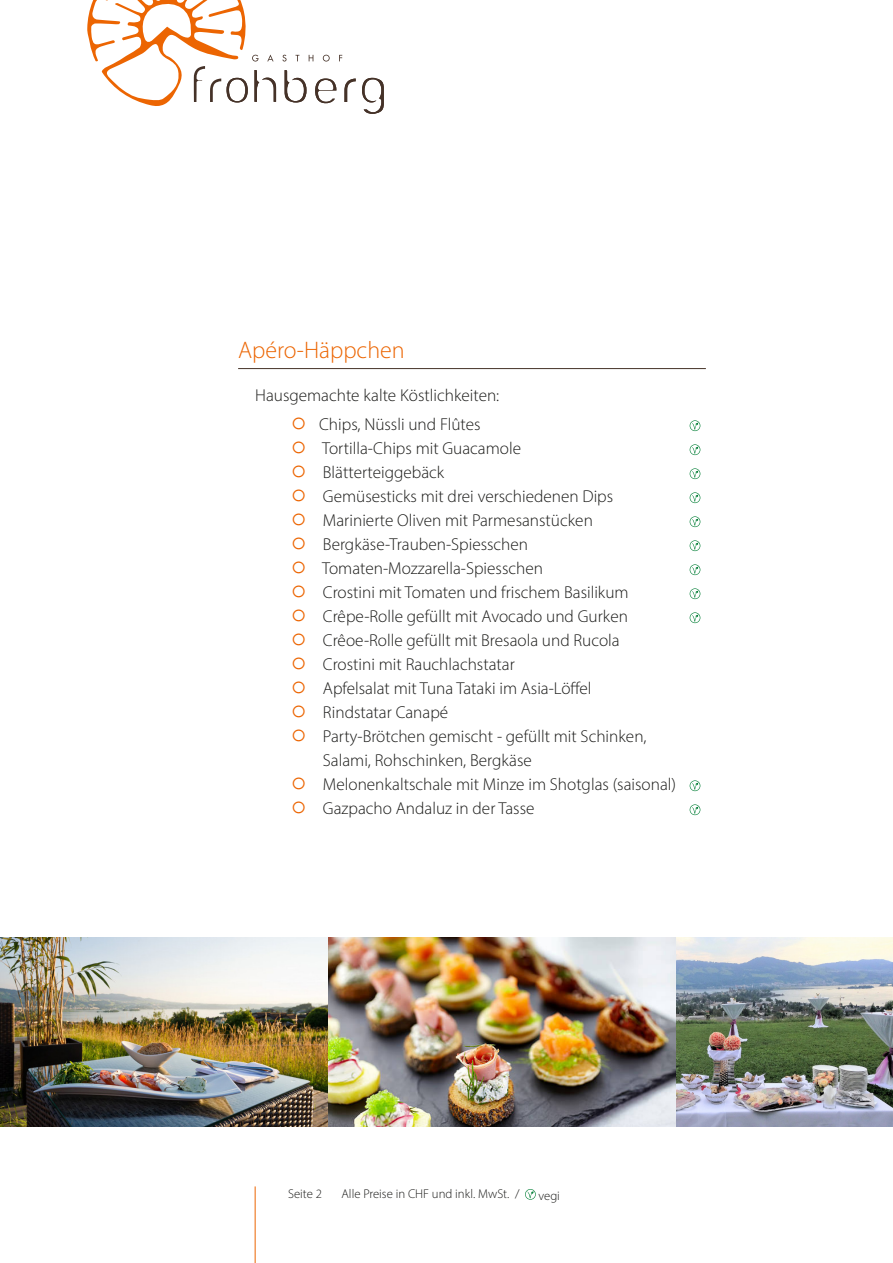
<style>
.page{position:relative;width:893px;height:1263px;background:#fff}
.page>*{position:absolute;margin:0;border:0;box-sizing:border-box;transform-origin:0 0}
.t1{font:300 24px "Myriad Pro";color:#ec6502}
.t2{font:300 17.25px/24px "Myriad Pro";color:#1a1a18}
.t3{font:300 12.75px "Myriad Pro";color:#1a1a18}
</style>
<div class="page">
<svg style="left:285px;top:70px;width:22px;height:33px"></svg>
<svg style="left:315px;top:79px;width:21px;height:24px"></svg>
<svg style="left:344px;top:79px;width:12px;height:23px"></svg>
<svg style="left:362px;top:78px;width:22px;height:36px"></svg>
<svg style="left:282px;top:55px;width:5px;height:7px"></svg>
<svg style="left:309px;top:55px;width:4px;height:6px"></svg>
<svg style="left:323px;top:55px;width:7px;height:7px"></svg>
<svg style="left:339px;top:55px;width:3px;height:6px"></svg>
<svg style="left:87px;top:0;width:189px;height:106px"></svg>
<svg style="left:525px;top:1189px;width:11px;height:11px"></svg>
<hr style="left:255px;top:1186px;width:1px;height:77px;background:#ec6502">
<hr style="left:238px;top:368px;width:468px;height:1px;background:#453228">
<svg style="left:690px;top:420px;width:10px;height:11px"></svg>
<svg style="left:690px;top:444px;width:10px;height:11px"></svg>
<svg style="left:690px;top:468px;width:10px;height:11px"></svg>
<svg style="left:690px;top:492px;width:10px;height:11px"></svg>
<svg style="left:690px;top:516px;width:10px;height:11px"></svg>
<svg style="left:690px;top:540px;width:10px;height:11px"></svg>
<svg style="left:690px;top:564px;width:10px;height:11px"></svg>
<svg style="left:690px;top:588px;width:10px;height:11px"></svg>
<svg style="left:690px;top:612px;width:10px;height:11px"></svg>
<svg style="left:690px;top:780px;width:10px;height:11px"></svg>
<svg style="left:690px;top:804px;width:10px;height:11px"></svg>
<img style="left:0;top:938px;width:893px;height:189px">
<h1 class="t1" style="left:238px;top:335px;width:168px">Apéro-Häppchen</h1>
<p class="t2" style="left:319px;top:381px;width:182px;line-height:28.2px;text-indent:-64px">Hausgemachte kalte Köstlichkeiten:<br>Chips, Nüssli und Flûtes</p>
<p class="t2" style="left:322px;top:436px;width:355px">Tortilla-Chips mit Guacamole<br>Blätterteiggebäck<br>Gemüsesticks mit drei verschiedenen Dips Marinierte Oliven mit Parmesanstücken Bergkäse-Trauben-Spiesschen Tomaten-Mozzarella-Spiesschen<br>Crostini mit Tomaten und frischem Basilikum Crêpe-Rolle gefüllt mit Avocado und Gurken Crêoe-Rolle gefüllt mit Bresaola und Rucola<br>Crostini mit Rauchlachstatar<br>Apfelsalat mit Tuna Tataki im Asia-Löffel<br>Rindstatar Canapé<br>Party-Brötchen gemischt - gefüllt mit Schinken, Salami, Rohschinken, Bergkäse<br>Melonenkaltschale mit Minze im Shotglas (saisonal)<br>Gazpacho Andaluz in der Tasse</p>
<p class="t3" style="left:288px;top:1186px;width:35px">Seite 2</p>
<p class="t3" style="left:342px;top:1186px;width:179px">Alle Preise in CHF und inkl. MwSt. /</p>
<p class="t3" style="left:539px;top:1188px;width:23px">vegi</p>
</div>
